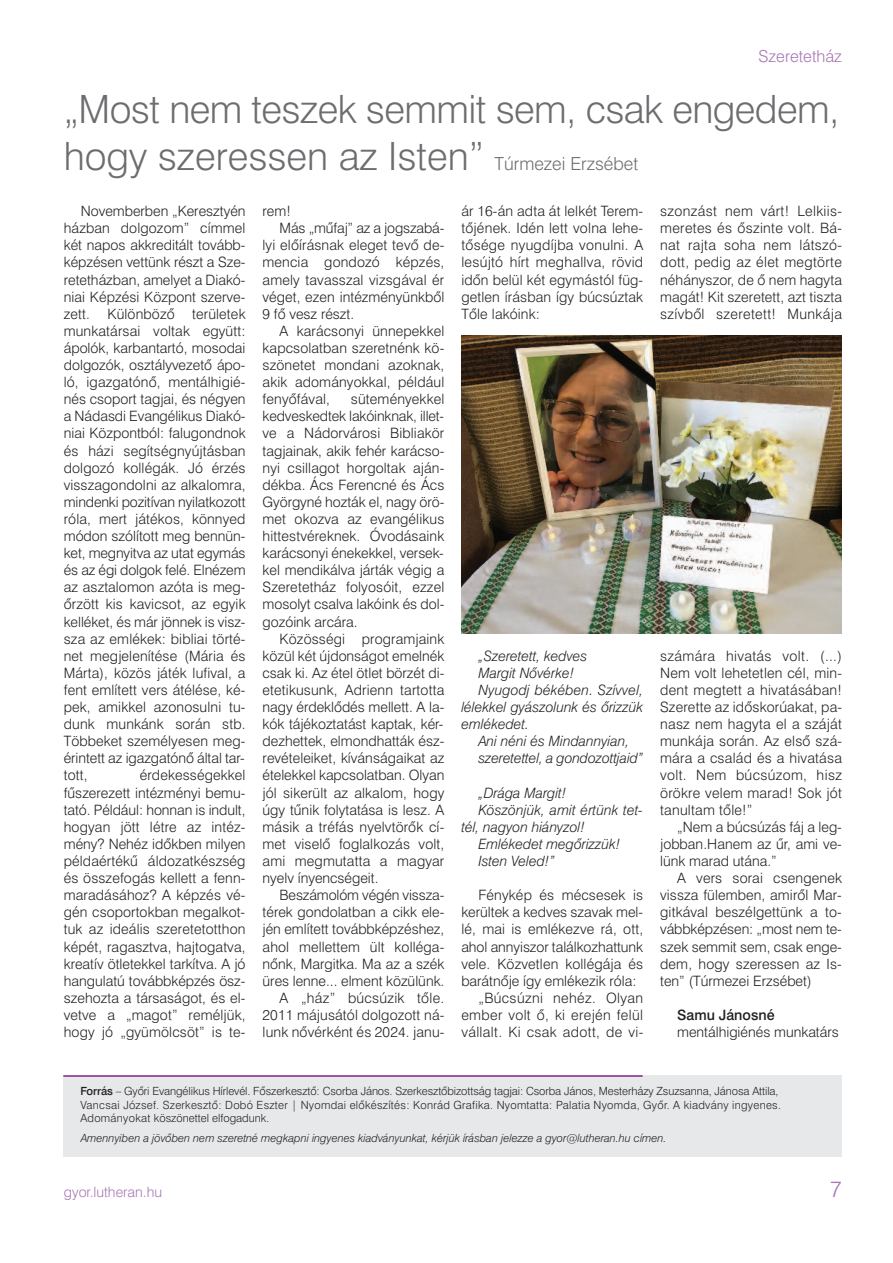
<style>
.page{position:relative;width:893px;height:1263px;background:#fff}
.page>*{position:absolute;margin:0;border:0;box-sizing:border-box;transform-origin:0 0}
.t1{font:39px/46.8px "Swiss 721 Light HU Normal";letter-spacing:-.015em;color:#6c6d70}
.t2{font:22.5px "Swiss 721 Light HU Normal";color:#a677b3}
.t3{font:16.5px "Swiss 721 Light HU Normal";color:#a677b3}
.t4{font:14.25px/17.1px "Swiss 721 Light HU Normal";letter-spacing:.01em;color:#231f20;text-align:justify}
.t5{font:14.25px "Swiss 721 Light HU Italic";color:#231f20}
.t6{font:14.25px "Swiss 721 Light HU Normal";letter-spacing:-.01em;color:#231f20}
.t7{font:14.25px "Swiss 721 Light HU Normal";color:#a677b3}
.t8{font:14.25px "Swiss 721 Medium HU Normal";color:#231f20}
.t9{font:11.25px/13.5px "Swiss 721 Light HU Normal";color:#231f20}
.t10{font:11.25px "Swiss 721 Light HU Italic";color:#231f20}
.s1{font-size:18px}
.s2{font-family:"Swiss 721 Medium HU Normal"}
</style>
<div class="page">
<div style="left:63px;top:1075px;width:778px;height:82px;background:#e7e8e9"></div>
<hr style="left:63px;top:1075px;width:580px;height:2px;background:#802990">
<img style="left:461px;top:336px;width:381px;height:297px">
<p class="t3" style="left:759px;top:46px;width:85px">Szeretetház</p>
<h1 class="t1" style="left:64px;top:86px;width:777px">„Most nem teszek semmit sem, csak engedem, hogy szeressen az Isten” <span class="s1">Túrmezei Erzsébet</span></h1>
<p class="t4" style="left:263px;top:203px;width:30px">rem!</p>
<p class="t6" style="left:280px;top:220px;width:166px">Más „mûfaj” az a jogszabá-</p>
<p class="t4" style="left:263px;top:237px;width:183px">lyi elôírásnak eleget tevô de-</p>
<p class="t4" style="left:263px;top:254px;width:183px">mencia gondozó képzés,</p>
<p class="t4" style="left:263px;top:271px;width:183px">amely tavasszal vizsgával ér</p>
<p class="t4" style="left:263px;top:288px;width:183px">véget, ezen intézményünkbôl</p>
<p class="t4" style="left:263px;top:305px;width:93px">9 fô vesz részt.</p>
<p class="t4" style="left:280px;top:322px;width:166px">A karácsonyi ünnepekkel</p>
<p class="t4" style="left:263px;top:339px;width:183px">kapcsolatban szeretnénk kö-</p>
<p class="t4" style="left:263px;top:357px;width:183px">szönetet mondani azoknak,</p>
<p class="t4" style="left:263px;top:374px;width:183px">akik adományokkal, például</p>
<p class="t4" style="left:263px;top:391px;width:69px">fenyôfával,</p>
<p class="t4" style="left:64px;top:203px;width:183px;text-indent:17px">Novemberben „Keresztyén házban dolgozom” címmel két napos akkreditált tovább&shy;képzésen vettünk részt a Sze&shy;retetházban, amelyet a Diakó&shy;niai Képzési Központ szerve&shy;zett. Különbözô területek munkatársai voltak együtt: ápolók, karbantartó, mosodai dolgozók, osztályvezetô ápo&shy;ló, igazgatónô, mentálhigié&shy;nés csoport tagjai, és négyen a Nádasdi Evangélikus Diakó&shy;niai Központból: falugondnok és házi segítségnyújtásban dolgozó kollégák. Jó érzés visszagondolni az alkalomra, mindenki pozitívan nyilatkozott róla, mert játékos, könnyed módon szólított meg bennün&shy;ket, megnyitva az utat egymás és az égi dolgok felé. Elnézem az asztalomon azóta is meg&shy;ôrzött kis kavicsot, az egyik kelléket, és már jönnek is visz&shy;sza az emlékek: bibliai törté&shy;net megjelenítése (Mária és Márta), közös játék lufival, a fent említett vers átélése, ké&shy;pek, amikkel azonosulni tu&shy;dunk munkánk során stb.<br>Többeket személyesen meg&shy;érintett az igazgatónô által tar&shy;tott,</p>
<p class="t4" style="left:461px;top:203px;width:183px">ár 16-án adta át lelkét Terem&shy;tôjének. Idén lett volna lehe&shy;tôsége nyugdíjba vonulni. A lesújtó hírt meghallva, rövid idôn belül két egymástól füg&shy;getlen írásban így búcsúztak Tôle lakóink:</p>
<p class="t4" style="left:660px;top:203px;width:183px">szonzást nem várt! Lelkiis&shy;meretes és ôszinte volt. Bá&shy;nat rajta soha nem látszó&shy;dott, pedig az élet megtörte néhányszor, de ô nem hagyta magát! Kit szeretett, azt tiszta szívbôl szeretett! Munkája</p>
<p class="t4" style="left:263px;top:391px;width:183px;text-indent:88px">süteményekkel kedveskedtek lakóinknak, illet&shy;ve a Nádorvárosi Bibliakör tagjainak, akik fehér karácso&shy;nyi csillagot horgoltak aján&shy;dékba. Ács Ferencné és Ács Györgyné hozták el, nagy örö&shy;met okozva az evangélikus hittestvéreknek. Óvodásaink karácsonyi énekekkel, versek&shy;kel mendikálva járták végig a Szeretetház folyosóit, ezzel mosolyt csalva lakóink és dol&shy;gozóink arcára.</p>
<p class="t4" style="left:263px;top:630px;width:183px;text-indent:17px">Közösségi programjaink közül két újdonságot emelnék csak ki. Az étel ötlet börzét di&shy;etetikusunk, Adrienn tartotta nagy érdeklôdés mellett. A la&shy;kók tájékoztatást kaptak, kér&shy;dezhettek, elmondhatták ész&shy;revételeiket, kívánságaikat az ételekkel kapcsolatban. Olyan jól sikerült az alkalom, hogy úgy tûnik folytatása is lesz. A másik a tréfás nyelvtörôk cí&shy;met viselô foglalkozás volt, ami megmutatta a magyar nyelv ínyencségeit.</p>
<p class="t4" style="left:263px;top:887px;width:183px;text-align:right">Beszámolóm végén vissza&shy;térek gondolatban a cikk ele&shy;jén említett továbbképzéshez, ahol mellettem ült kolléga&shy;nônk, Margitka. Ma az a szék üres lenne... elment közülünk.<br>A „ház” búcsúzik tôle.<br>2011 májusától dolgozott ná&shy;lunk nôvérként és 2024. janu-</p>
<p class="t4" style="left:660px;top:647px;width:183px">számára hivatás volt. (...)<br>Nem volt lehetetlen cél, min&shy;dent megtett a hivatásában!<br>Szerette az idôskorúakat, pa&shy;nasz nem hagyta el a száját munkája során. Az elsô szá&shy;mára a család és a hivatása volt. Nem búcsúzom, hisz örökre velem marad! Sok jót tanultam tôle!”</p>
<p class="t4" style="left:660px;top:818px;width:183px;text-indent:17px">„Nem a búcsúzás fáj a leg&shy;jobban.Hanem az ûr, ami ve&shy;lünk marad utána.”</p>
<p class="t4" style="left:660px;top:870px;width:183px;text-indent:17px">A vers sorai csengenek vissza fülemben, amirôl Mar&shy;gitkával beszélgettünk a to&shy;vábbképzésen: „most nem te&shy;szek semmit sem, csak enge&shy;dem, hogy szeressen az Is&shy;ten” (Túrmezei Erzsébet)</p>
<p class="t8" style="left:677px;top:1007px;width:99px">Samu Jánosné</p>
<p class="t4" style="left:677px;top:1023px;width:163px">mentálhigiénés munkatárs</p>
<p class="t5" style="left:478px;top:647px;width:111px">„Szeretett, kedves</p>
<p class="t5" style="left:478px;top:665px;width:97px">Margit Nôvérke!</p>
<p class="t5" style="left:478px;top:682px;width:166px">Nyugodj békében. Szívvel,</p>
<p class="t5" style="left:461px;top:699px;width:183px">lélekkel gyászolunk és ôrizzük</p>
<p class="t5" style="left:461px;top:716px;width:69px">emlékedet.</p>
<p class="t5" style="left:478px;top:733px;width:152px">Ani néni és Mindannyian,</p>
<p class="t5" style="left:478px;top:750px;width:166px">szeretettel, a gondozottjaid”</p>
<p class="t5" style="left:478px;top:784px;width:89px">„Drága Margit!</p>
<p class="t5" style="left:478px;top:801px;width:166px">Köszönjük, amit értünk tet-</p>
<p class="t5" style="left:461px;top:818px;width:125px">tél, nagyon hiányzol!</p>
<p class="t5" style="left:478px;top:836px;width:143px">Emlékedet megôrizzük!</p>
<p class="t5" style="left:478px;top:853px;width:78px">Isten Veled!”</p>
<p class="t4" style="left:478px;top:887px;width:166px">Fénykép és mécsesek is</p>
<p class="t4" style="left:461px;top:904px;width:183px">kerültek a kedves szavak mel-</p>
<p class="t4" style="left:461px;top:921px;width:183px">lé, mai is emlékezve rá, ott,</p>
<p class="t4" style="left:461px;top:938px;width:183px">ahol annyiszor találkozhattunk</p>
<p class="t4" style="left:461px;top:955px;width:183px">vele. Közvetlen kollégája és</p>
<p class="t4" style="left:461px;top:972px;width:177px">barátnôje így emlékezik róla:</p>
<p class="t4" style="left:478px;top:989px;width:166px">„Búcsúzni nehéz. Olyan</p>
<p class="t4" style="left:461px;top:1006px;width:183px">ember volt ô, ki erején felül</p>
<p class="t4" style="left:461px;top:1023px;width:183px">vállalt. Ki csak adott, de vi-</p>
<p class="t4" style="left:64px;top:767px;width:183px;text-indent:76px">érdekességekkel fûszerezett intézményi bemu&shy;tató. Például: honnan is indult, hogyan jött létre az intéz&shy;mény? Nehéz idôkben milyen példaértékû áldozatkészség és összefogás kellett a fenn&shy;maradásához? A képzés vé&shy;gén csoportokban megalkot&shy;tuk az ideális szeretetotthon képét, ragasztva, hajtogatva, kreatív ötletekkel tarkítva. A jó hangulatú továbbképzés ösz&shy;szehozta a társaságot, és el&shy;vetve a „magot” reméljük, hogy jó „gyümölcsöt” is te-</p>
<p class="t9" style="left:80px;top:1085px;width:702px"><span class="s2">Forrás</span> — Gyôri Evangélikus Hírlevél. Fõszerkesztõ: Csorba János. Szerkesztôbizottság tagjai: Csorba János, Mesterházy Zsuzsanna, Jánosa Attila,<br>Vancsai József. Szerkesztô: Dobó Eszter | Nyomdai elôkészítés: Konrád Grafika. Nyomtatta: Palatia Nyomda, Gyôr. A kiadvány ingyenes.<br>Adományokat köszönettel elfogadunk.</p>
<p class="t10" style="left:81px;top:1132px;width:587px">Amennyiben a jövôben nem szeretné megkapni ingyenes kiadványunkat, kérjük írásban jelezze a gyor@lutheran.hu címen.</p>
<p class="t7" style="left:64px;top:1183px;width:100px">gyor.lutheran.hu</p>
<h2 class="t2" style="left:830px;top:1176px;width:13px">7</h2>
</div>
